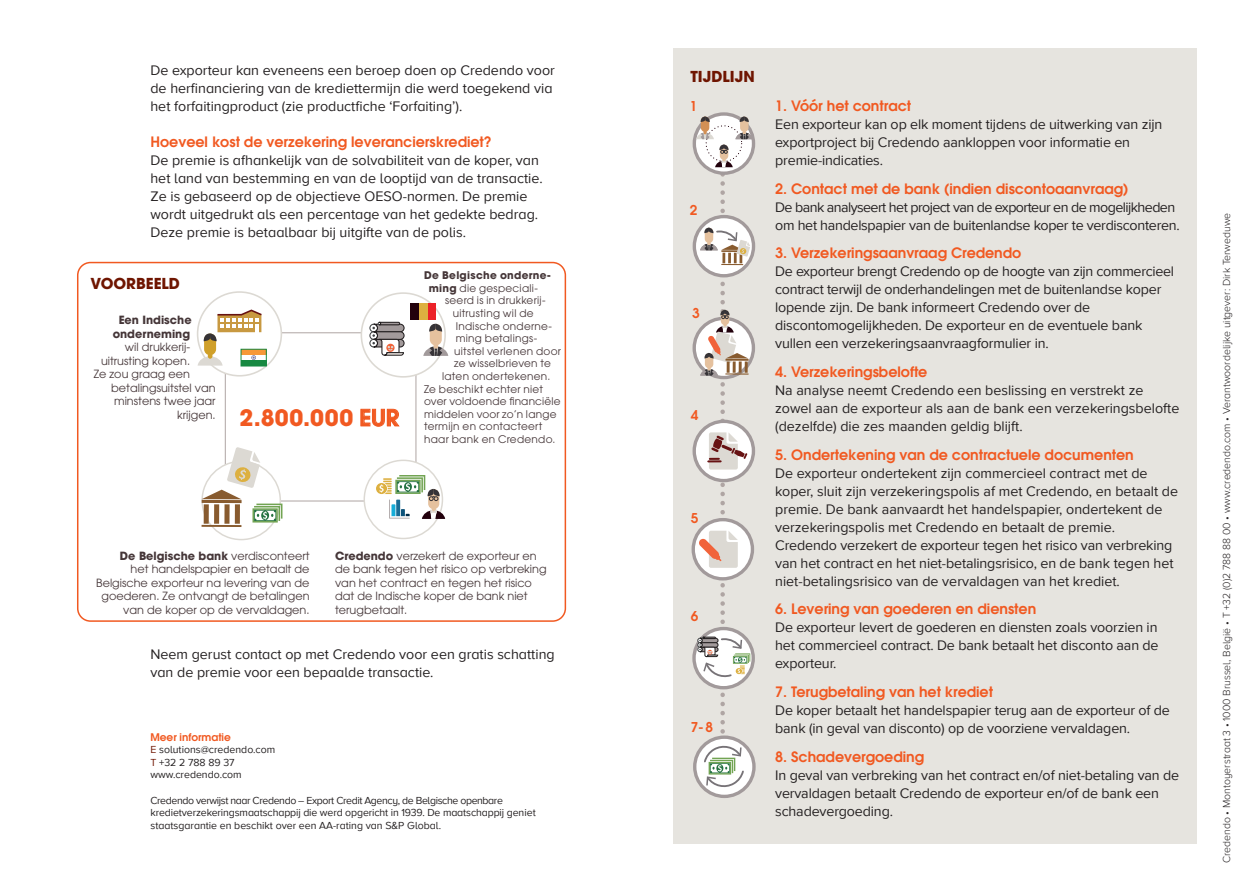
<style>
.page{position:relative;width:1259px;height:893px;background:#fff}
.page>*{position:absolute;margin:0;border:0;box-sizing:border-box;transform-origin:0 0}
.t1{font:700 22.5px "Avant Garde";letter-spacing:.03em;color:#f15921}
.t2{font:700 15px "Avant Garde";color:#6f1501}
.t3{font:14.25px/18px "Proxima Nova";letter-spacing:-.01em;color:#231f20}
.t4{font:14.25px/18px "Proxima Nova A";color:#231f20}
.t5{font:600 14.25px "Avant Garde";color:#f15921}
.t6{font:14.25px/18px "Proxima Nova";letter-spacing:-.04em;color:#231f20}
.t7{font:600 13.5px "Avant Garde";color:#f15921}
.t8{font:11.25px/13.5px "Avant Garde";color:#453638;text-align:right}
.t9{font:700 11.25px/13.5px "Avant Garde";color:#453638;text-align:center}
.t10{font:10.5px/12.6px "Proxima Nova A";letter-spacing:-.01em;color:#231f20}
.t11{font:10.5px "Avant Garde";letter-spacing:.025em;color:#453638}
.t12{font:300 10.5px "Proxima Nova A";color:#231f20}
.t13{font:700 10.5px/12.6px "Avant Garde";letter-spacing:.025em;color:#453638}
.t14{font:600 10.5px "Avant Garde";color:#f15921}
.s1{font-weight:600}
.s2{font-weight:400}
.s3{font-weight:700}
.s4{color:#6f1501}
</style>
<div class="page">
<div style="left:673px;top:49px;width:523px;height:795px;background:#e6e4df"></div>
<svg style="left:694px;top:114px;width:59px;height:59px"></svg>
<div style="left:692px;top:112px;width:63px;height:63px;border:3px solid #a29a9b;border-radius:50%"></div>
<div style="left:705px;top:125px;width:37px;height:37px;border:1px dashed #22010c;border-radius:50%"></div>
<div style="left:740px;top:117px;width:8px;height:15px;background:#e5c19e;border-radius:4px"></div>
<svg style="left:739px;top:116px;width:10px;height:6px"></svg>
<div style="left:701px;top:117px;width:8px;height:15px;background:#d39055;border-radius:4px"></div>
<svg style="left:700px;top:116px;width:10px;height:6px"></svg>
<div style="left:692px;top:215px;width:63px;height:63px;border:3px solid #a29a9b;border-radius:50%"></div>
<div style="left:692px;top:317px;width:63px;height:62px;border:3px solid #a29a9b;border-radius:50%"></div>
<div style="left:692px;top:420px;width:63px;height:62px;border:3px solid #a29a9b;border-radius:50%"></div>
<div style="left:692px;top:627px;width:63px;height:62px;border:3px solid #a29a9b;border-radius:50%"></div>
<div style="left:691px;top:518px;width:63px;height:62px;border:3px solid #a29a9b;border-radius:50%"></div>
<svg style="left:695px;top:737px;width:59px;height:59px"></svg>
<div style="left:693px;top:735px;width:62px;height:63px;border:3px solid #a29a9b;border-radius:50%"></div>
<svg style="left:696px;top:130px;width:57px;height:661px"></svg>
<div style="left:77px;top:262px;width:489px;height:360px;border:2px solid #f15921;border-radius:13px"></div>
<svg style="left:363px;top:459px;width:82px;height:81px"></svg>
<svg style="left:201px;top:447px;width:81px;height:94px"></svg>
<svg style="left:360px;top:292px;width:88px;height:86px"></svg>
<svg style="left:197px;top:291px;width:86px;height:86px"></svg>
<p class="t4" style="left:150px;top:61px;width:406px">De exporteur kan eveneens een beroep doen op Credendo voor de herfinanciering van de krediettermijn die werd toegekend via het forfaitingproduct (zie productfiche ‘Forfaiting’).</p>
<p class="t5" style="left:150px;top:132px;width:343px">Hoeveel kost de verzekering leverancierskrediet?</p>
<p class="t4" style="left:150px;top:151px;width:394px">De premie is afhankelijk van de solvabiliteit van de koper, van het land van bestemming en van de looptijd van de transactie.<br>Ze is gebaseerd op de objectieve OESO-normen. De premie wordt uitgedrukt als een percentage van het gedekte bedrag.<br>Deze premie is betaalbaar bij uitgifte van de polis.</p>
<p class="t2" style="left:91px;top:274px;width:91px">VOORBEELD</p>
<p class="t9" style="left:113px;top:313px;width:80px">Een Indische onderneming</p>
<p class="t8" style="left:125px;top:340px;width:67px">wil drukkerij-</p>
<p class="t8" style="left:101px;top:354px;width:91px">uitrusting kopen.</p>
<p class="t8" style="left:94px;top:367px;width:98px">Ze zou graag een</p>
<p class="t8" style="left:111px;top:381px;width:106px">betalingsuitstel van</p>
<p class="t8" style="left:114px;top:394px;width:103px">minstens twee jaar</p>
<p class="t8" style="left:177px;top:408px;width:40px">krijgen.</p>
<h1 class="t1" style="left:239px;top:403px;width:161px">2.800.000 <span class="s1">EUR</span></h1>
<p class="t13" style="left:429px;top:269px;width:123px;text-indent:-4px">De Belgische onderne&shy;ming <span class="s2">die gespeciali-</span></p>
<p class="t11" style="left:445px;top:294px;width:102px">seerd is in drukkerij-</p>
<p class="t11" style="left:453px;top:307px;width:83px">uitrusting wil de</p>
<p class="t11" style="left:456px;top:319px;width:98px">Indische onderne-</p>
<p class="t11" style="left:456px;top:332px;width:82px">ming betalings-</p>
<p class="t11" style="left:454px;top:345px;width:108px">uitstel verlenen door</p>
<p class="t11" style="left:454px;top:357px;width:98px">ze wisselbrieven te</p>
<p class="t11" style="left:442px;top:370px;width:110px">laten ondertekenen.</p>
<p class="t11" style="left:424px;top:382px;width:120px">Ze beschikt echter niet</p>
<p class="t11" style="left:424px;top:395px;width:138px">over voldoende financiële</p>
<p class="t11" style="left:424px;top:408px;width:134px">middelen voor zo’n lange</p>
<p class="t11" style="left:424px;top:420px;width:120px">termijn en contacteert</p>
<p class="t11" style="left:424px;top:433px;width:133px">haar bank en Credendo.</p>
<p class="t8" style="left:96px;top:549px;width:215px"><span class="s3">De Belgische bank</span> verdisconteert<br>het handelspapier en betaalt de Belgische exporteur na levering van de goederen. Ze ontvangt de betalingen van de koper op de vervaldagen.</p>
<p class="t8" style="left:335px;top:549px;width:213px;text-align:left"><span class="s3">Credendo</span> verzekert de exporteur en de bank tegen het risico op verbreking van het contract en tegen het risico dat de Indische koper de bank niet terugbetaalt.</p>
<p class="t4" style="left:150px;top:644px;width:406px">Neem gerust contact op met Credendo voor een gratis schatting van de premie voor een bepaalde transactie.</p>
<p class="t14" style="left:150px;top:730px;width:82px">Meer informatie</p>
<p class="t10" style="left:150px;top:743px;width:126px"><span class="s4">E</span> solutions@credendo.com<br><span class="s4">T</span> +32 2 788 89 37 www.credendo.com</p>
<p class="t10" style="left:150px;top:793px;width:387px">Credendo verwijst naar Credendo – Export Credit Agency, de Belgische openbare kredietverzekeringsmaatschappij die werd opgericht in 1939. De maatschappij geniet staatsgarantie en beschikt over een AA-rating van S&amp;P Global.</p>
<p class="t2" style="left:690px;top:67px;width:66px">TIJDLIJN</p>
<p class="t7" style="left:690px;top:97px;width:9px">1</p>
<p class="t7" style="left:690px;top:201px;width:9px">2</p>
<p class="t7" style="left:692px;top:305px;width:9px">3</p>
<p class="t7" style="left:691px;top:406px;width:9px">4</p>
<p class="t7" style="left:690px;top:509px;width:9px">5</p>
<p class="t7" style="left:690px;top:607px;width:9px">6</p>
<p class="t7" style="left:691px;top:718px;width:24px">7-8</p>
<p class="t5" style="left:775px;top:97px;width:137px">1. Vóór het contract</p>
<p class="t3" style="left:775px;top:115px;width:389px">Een exporteur kan op elk moment tijdens de uitwerking van zijn exportproject bij Credendo aankloppen voor informatie en premie-indicaties.</p>
<p class="t5" style="left:775px;top:179px;width:355px">2. Contact met de bank (indien discontoaanvraag)</p>
<p class="t6" style="left:775px;top:197px;width:406px">De bank analyseert het project van de exporteur en de mogelijkheden om het handelspapier van de buitenlandse koper te verdisconteren.</p>
<p class="t5" style="left:775px;top:244px;width:248px">3. Verzekeringsaanvraag Credendo</p>
<p class="t3" style="left:775px;top:262px;width:400px">De exporteur brengt Credendo op de hoogte van zijn commercieel contract terwijl de onderhandelingen met de buitenlandse koper lopende zijn. De bank informeert Credendo over de discontomogelijkheden. De exporteur en de eventuele bank vullen een verzekeringsaanvraagformulier in.</p>
<p class="t5" style="left:775px;top:363px;width:154px">4. Verzekeringsbelofte</p>
<p class="t3" style="left:775px;top:381px;width:406px">Na analyse neemt Credendo een beslissing en verstrekt ze zowel aan de exporteur als aan de bank een verzekeringsbelofte (dezelfde) die zes maanden geldig blijft.</p>
<p class="t5" style="left:775px;top:445px;width:360px">5. Ondertekening van de contractuele documenten</p>
<p class="t3" style="left:775px;top:463px;width:404px">De exporteur ondertekent zijn commercieel contract met de koper, sluit zijn verzekeringspolis af met Credendo, en betaalt de premie. De bank aanvaardt het handelspapier, ondertekent de verzekeringspolis met Credendo en betaalt de premie.<br>Credendo verzekert de exporteur tegen het risico van verbreking van het contract en het niet-betalingsrisico, en de bank tegen het niet-betalingsrisico van de vervaldagen van het krediet.</p>
<p class="t5" style="left:775px;top:600px;width:262px">6. Levering van goederen en diensten</p>
<p class="t3" style="left:775px;top:618px;width:385px;text-align:justify">De exporteur levert de goederen en diensten zoals voorzien in het commercieel contract. De bank betaalt het disconto aan de exporteur.</p>
<p class="t5" style="left:775px;top:682px;width:219px">7. Terugbetaling van het krediet</p>
<p class="t3" style="left:775px;top:701px;width:396px">De koper betaalt het handelspapier terug aan de exporteur of de bank (in geval van disconto) op de voorziene vervaldagen.</p>
<p class="t5" style="left:775px;top:747px;width:150px">8. Schadevergoeding</p>
<p class="t3" style="left:775px;top:765px;width:405px">In geval van verbreking van het contract en/of niet-betaling van de vervaldagen betaalt Credendo de exporteur en/of de bank een schadevergoeding.</p>
<p class="t12" style="left:1219px;top:863px;width:652px;rotate:-90deg">Credendo • Montoyerstraat 3 • 1000 Brussel, België • T +32 (0)2 788 88 00 • www.credendo.com • Verantwoordelijke uitgever: Dirk Terweduwe</p>
</div>
